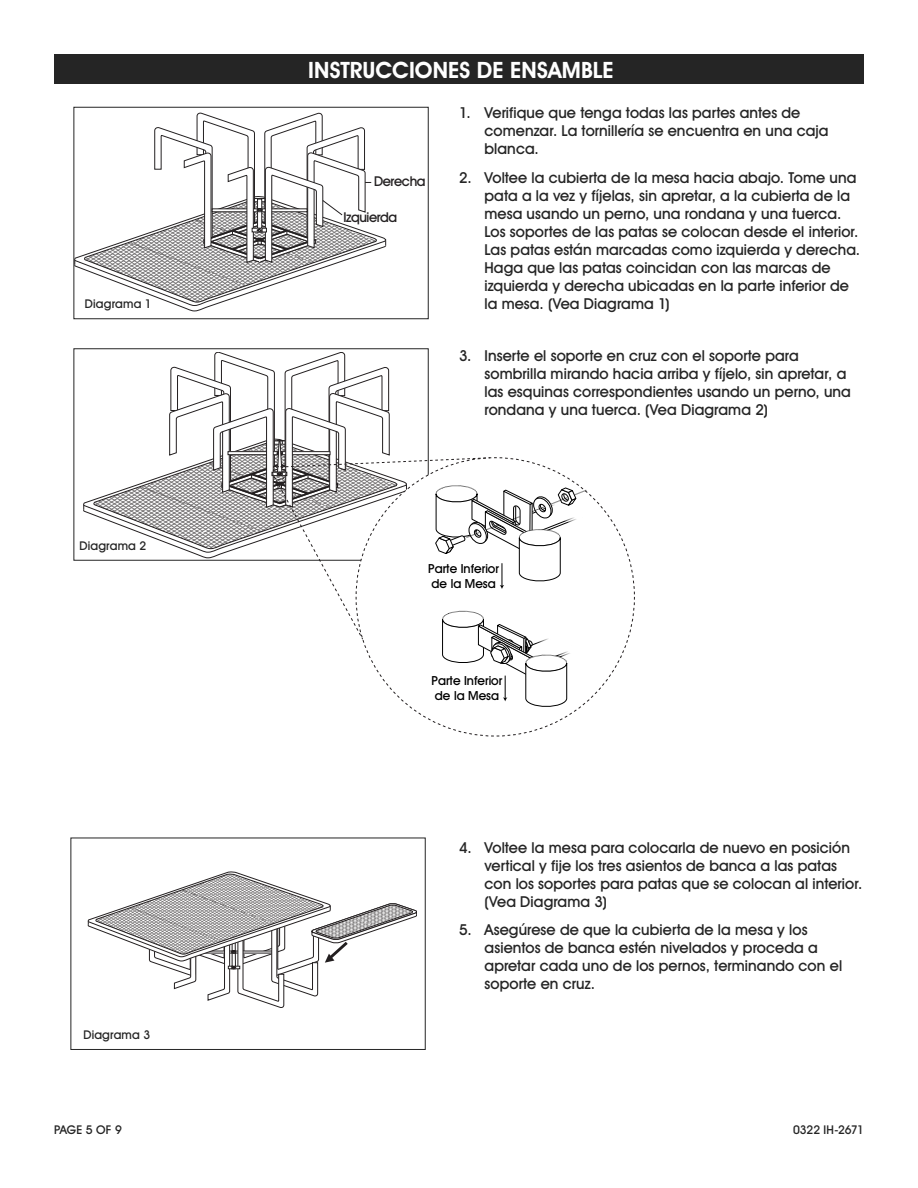
<style>
.page{position:relative;width:918px;height:1188px;background:#fff}
.page>*{position:absolute;margin:0;border:0;box-sizing:border-box;transform-origin:0 0}
.t1{font:700 22.5px "Uline Two Knine";letter-spacing:.005em;color:#fff}
.t2{font:15px/18px "Uline Two Knine";letter-spacing:.005em;color:#252525}
.t3{font:13.5px "Uline Two Knine";letter-spacing:-.03em;color:#242122}
.t4{font:12.45px/14.9px "Uline Two Knine";color:#000}
.t5{font:12px "Uline Two Knine";letter-spacing:.015em;color:#252525}
.t6{font:12px "Uline Two Knine";letter-spacing:-.015em;color:#252525}
</style>
<div class="page">
<div style="left:54px;top:54px;width:810px;height:30px;background:#252525"></div>
<div style="left:74px;top:107px;width:355px;height:212px;border:1px solid #252525"></div>
<svg style="left:83px;top:352px;width:504px;height:356px"></svg>
<svg style="left:88px;top:872px;width:329px;height:136px"></svg>
<div style="left:70px;top:838px;width:356px;height:212px;border:1px solid #252525"></div>
<svg style="left:74px;top:112px;width:313px;height:199px"></svg>
<p class="t5" style="left:85px;top:296px;width:68px">Diagrama 1</p>
<p class="t5" style="left:79px;top:538px;width:68px">Diagrama 2</p>
<p class="t5" style="left:83px;top:1027px;width:68px">Diagrama 3</p>
<h1 class="t1" style="left:308px;top:56px;width:307px">INSTRUCCIONES DE ENSAMBLE</h1>
<p class="t2" style="left:484px;top:104px;width:346px;text-indent:-26px">1. Verifique que tenga todas las partes antes de comenzar. La tornillería se encuentra en una caja blanca.</p>
<p class="t2" style="left:484px;top:169px;width:377px;text-indent:-26px">2. Voltee la cubierta de la mesa hacia abajo. Tome una pata a la vez y fíjelas, sin apretar, a la cubierta de la mesa usando un perno, una rondana y una tuerca.<br>Los soportes de las patas se colocan desde el interior.<br>Las patas están marcadas como izquierda y derecha.<br>Haga que las patas coincidan con las marcas de izquierda y derecha ubicadas en la parte inferior de la mesa. (Vea Diagrama 1)</p>
<p class="t2" style="left:484px;top:346px;width:368px;text-indent:-26px">3. Inserte el soporte en cruz con el soporte para sombrilla mirando hacia arriba y fíjelo, sin apretar, a las esquinas correspondientes usando un perno, una rondana y una tuerca. (Vea Diagrama 2)</p>
<p class="t3" style="left:374px;top:173px;width:53px">Derecha</p>
<p class="t3" style="left:343px;top:209px;width:55px">Izquierda</p>
<p class="t4" style="left:428px;top:561px;width:72px">Parte Inferior de la Mesa</p>
<p class="t4" style="left:432px;top:673px;width:72px">Parte Inferior de la Mesa</p>
<p class="t2" style="left:484px;top:838px;width:379px;text-indent:-26px">4. Voltee la mesa para colocarla de nuevo en posición vertical y fije los tres asientos de banca a las patas con los soportes para patas que se colocan al interior. (Vea Diagrama 3)</p>
<p class="t2" style="left:484px;top:921px;width:359px;text-indent:-26px">5. Asegúrese de que la cubierta de la mesa y los asientos de banca estén nivelados y proceda a apretar cada uno de los pernos, terminando con el soporte en cruz.</p>
<p class="t5" style="left:54px;top:1122px;width:69px">PAGE 5 OF 9</p>
<p class="t6" style="left:793px;top:1122px;width:72px">0322 IH-2671</p>
</div>
